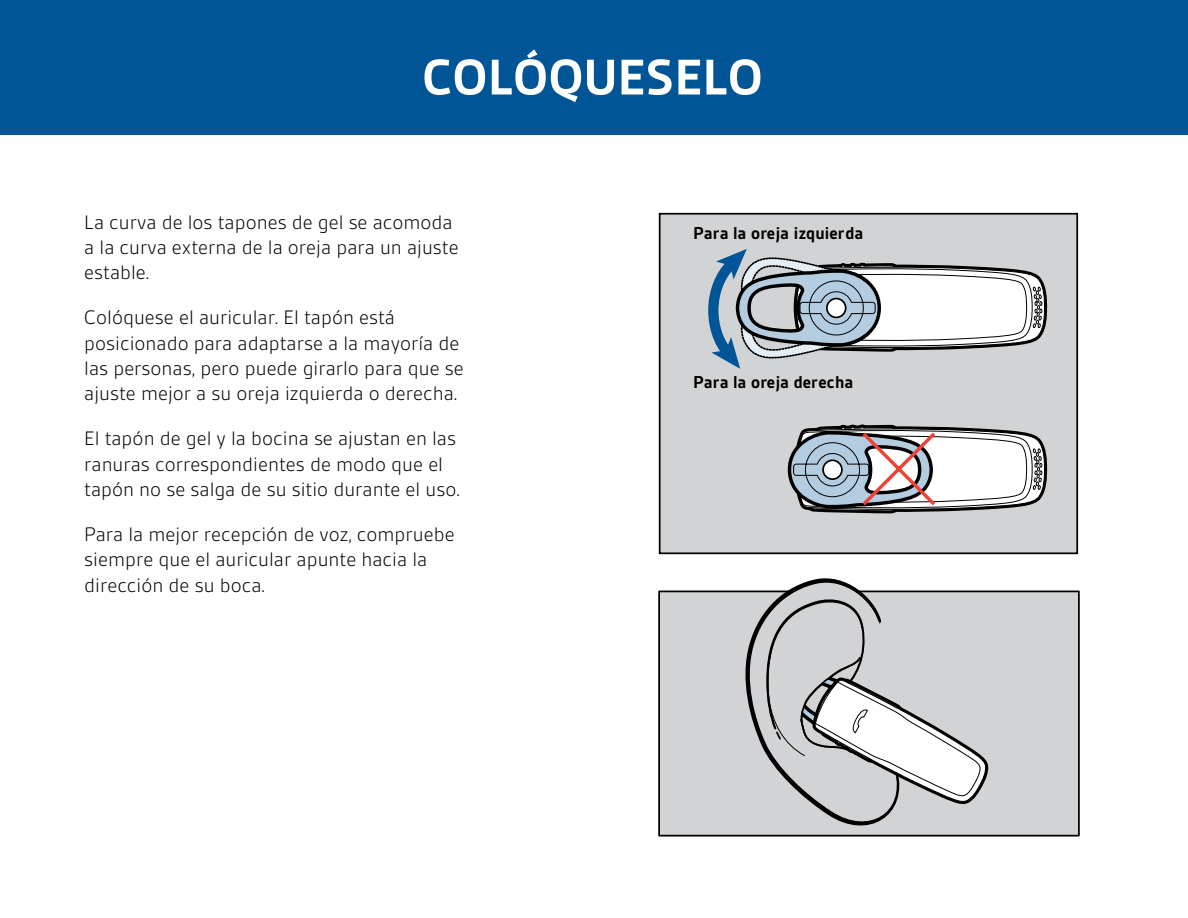
<style>
.page{position:relative;width:1188px;height:918px;background:#fff}
.page>*{position:absolute;margin:0;border:0;box-sizing:border-box;transform-origin:0 0}
.t1{font:700 54px "Gesta";color:#fff}
.t2{font:300 21px/25.2px "Gesta";color:#000}
.t3{font:700 18.45px "Gesta";color:#000}
</style>
<div class="page">
<div style="left:0;top:0;width:1188px;height:135px;background:#005596"></div>
<div style="left:660px;top:214px;width:417px;height:339px;background:#d1d3d4"></div>
<div style="left:659px;top:213px;width:419px;height:341px;border:2px solid #000"></div>
<svg style="left:787px;top:424px;width:261px;height:90px;background:#b3b3b7"></svg>
<svg style="left:708px;top:249px;width:340px;height:120px"></svg>
<div style="left:659px;top:591px;width:420px;height:245px;background:#d1d3d4"></div>
<div style="left:658px;top:591px;width:422px;height:246px;border:2px solid #000"></div>
<svg style="left:741px;top:578px;width:249px;height:259px"></svg>
<h1 class="t1" style="left:422px;top:49px;width:342px">COLÓQUESELO</h1>
<p class="t2" style="left:84px;top:209px;width:376px">La curva de los tapones de gel se acomoda a la curva externa de la oreja para un ajuste estable.</p>
<p class="t2" style="left:84px;top:305px;width:381px">Colóquese el auricular. El tapón está posicionado para adaptarse a la mayoría de las personas, pero puede girarlo para que se ajuste mejor a su oreja izquierda o derecha.</p>
<p class="t2" style="left:84px;top:426px;width:377px">El tapón de gel y la bocina se ajustan en las ranuras correspondientes de modo que el tapón no se salga de su sitio durante el uso.</p>
<p class="t2" style="left:84px;top:522px;width:372px">Para la mejor recepción de voz, compruebe siempre que el auricular apunte hacia la dirección de su boca.</p>
<p class="t3" style="left:693px;top:224px;width:172px">Para la oreja izquierda</p>
<p class="t3" style="left:693px;top:372px;width:162px">Para la oreja derecha</p>
</div>
